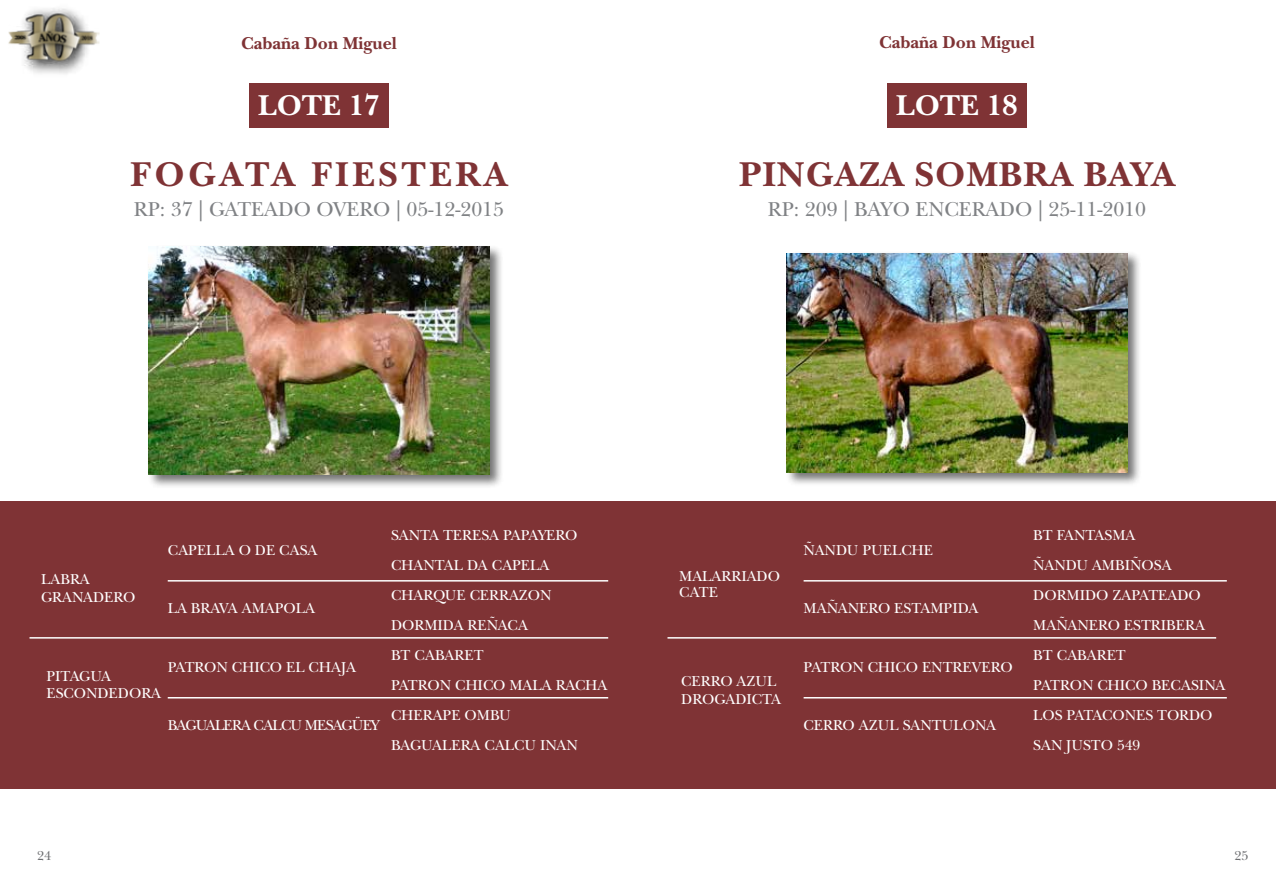
<style>
.page{position:relative;width:1276px;height:893px;background:#fff}
.page>*{position:absolute;margin:0;border:0;box-sizing:border-box;transform-origin:0 0}
.t1{font:700 36px "New Baskerville Std";letter-spacing:.025em;color:#7f3335}
.t2{font:700 36px "New Baskerville Std";letter-spacing:.1em;color:#7f3335}
.t3{font:700 30px "New Baskerville Std";color:#fff}
.t4{font:21px "New Baskerville Std";color:#808285}
.t5{font:700 18px "New Baskerville Std";color:#7f3335}
.t6{font:15px/30px "New Baskerville Std";color:#fff}
.t7{font:15px "New Baskerville Std";letter-spacing:-.05em;color:#fff}
.t8{font:13.5px "New Baskerville Std";color:#6d6e71}
</style>
<div class="page">
<img style="left:8px;top:8px;width:92px;height:66px">
<div style="left:887px;top:83px;width:139px;height:45px;background:#7f3335"></div>
<div style="left:249px;top:83px;width:139px;height:45px;background:#7f3335"></div>
<div style="left:0;top:502px;width:638px;height:287px;background:#7f3335"></div>
<div style="left:638px;top:502px;width:638px;height:287px;background:#7f3335"></div>
<div style="left:785px;top:251px;width:356px;height:236px;background:#000;opacity:.55"></div>
<img style="left:787px;top:253px;width:340px;height:219px">
<div style="left:147px;top:245px;width:356px;height:244px;background:#000;opacity:.55"></div>
<img style="left:149px;top:247px;width:340px;height:228px">
<hr style="left:30px;top:637px;width:578px;height:2px;background:#fff">
<hr style="left:667px;top:637px;width:549px;height:2px;background:#fff">
<hr style="left:168px;top:580px;width:440px;height:2px;background:#fff">
<hr style="left:803px;top:580px;width:423px;height:2px;background:#fff">
<hr style="left:168px;top:697px;width:440px;height:1px;background:#fff">
<hr style="left:803px;top:697px;width:423px;height:1px;background:#fff">
<p class="t5" style="left:241px;top:33px;width:157px">Cabaña Don Miguel</p>
<p class="t5" style="left:879px;top:32px;width:157px">Cabaña Don Miguel</p>
<h2 class="t3" style="left:258px;top:87px;width:123px">LOTE 17</h2>
<h2 class="t3" style="left:896px;top:87px;width:123px">LOTE 18</h2>
<h2 class="t3" style="left:904px;top:87px;width:108px">LOTE 3</h2>
<h1 class="t2" style="left:131px;top:153px;width:378px">FOGATA FIESTERA</h1>
<h3 class="t4" style="left:134px;top:197px;width:372px">RP: 37 | GATEADO OVERO | 05-12-2015</h3>
<h1 class="t1" style="left:739px;top:153px;width:437px">PINGAZA SOMBRA BAYA</h1>
<h3 class="t4" style="left:768px;top:197px;width:380px">RP: 209 | BAYO ENCERADO | 25-11-2010</h3>
<p class="t6" style="left:391px;top:520px;width:218px">SANTA TERESA PAPAYERO<br>CHANTAL DA CAPELA<br>CHARQUE CERRAZON<br>DORMIDA REÑACA<br>BT CABARET<br>PATRON CHICO MALA RACHA<br>CHERAPE OMBU<br>BAGUALERA CALCU INAN</p>
<p class="t6" style="left:1033px;top:520px;width:194px">BT FANTASMA<br>ÑANDU AMBIÑOSA<br>DORMIDO ZAPATEADO<br>MAÑANERO ESTRIBERA<br>BT CABARET<br>PATRON CHICO BECASINA<br>LOS PATACONES TORDO<br>SAN JUSTO 549</p>
<p class="t6" style="left:803px;top:535px;width:131px">ÑANDU PUELCHE</p>
<p class="t6" style="left:168px;top:535px;width:151px">CAPELLA O DE CASA</p>
<p class="t6" style="left:41px;top:570px;width:96px;line-height:18px">LABRA<br>GRANADERO</p>
<p class="t6" style="left:679px;top:568px;width:102px;line-height:16.5px">MALARRIADO<br>CATE</p>
<p class="t6" style="left:803px;top:593px;width:176px">MAÑANERO ESTAMPIDA</p>
<p class="t6" style="left:168px;top:593px;width:149px">LA BRAVA AMAPOLA</p>
<p class="t6" style="left:168px;top:652px;width:190px">PATRON CHICO EL CHAJA</p>
<p class="t6" style="left:803px;top:652px;width:210px">PATRON CHICO ENTREVERO</p>
<p class="t6" style="left:47px;top:668px;width:116px;line-height:16.5px">PITAGUA<br>ESCONDEDORA</p>
<p class="t6" style="left:681px;top:673px;width:101px;line-height:18px">CERRO AZUL<br>DROGADICTA</p>
<p class="t7" style="left:168px;top:716px;width:213px">BAGUALERA CALCU MESAGÜEY</p>
<p class="t6" style="left:803px;top:710px;width:194px">CERRO AZUL SANTULONA</p>
<p class="t8" style="left:37px;top:847px;width:16px">24</p>
<p class="t8" style="left:1234px;top:847px;width:16px">25</p>
</div>
